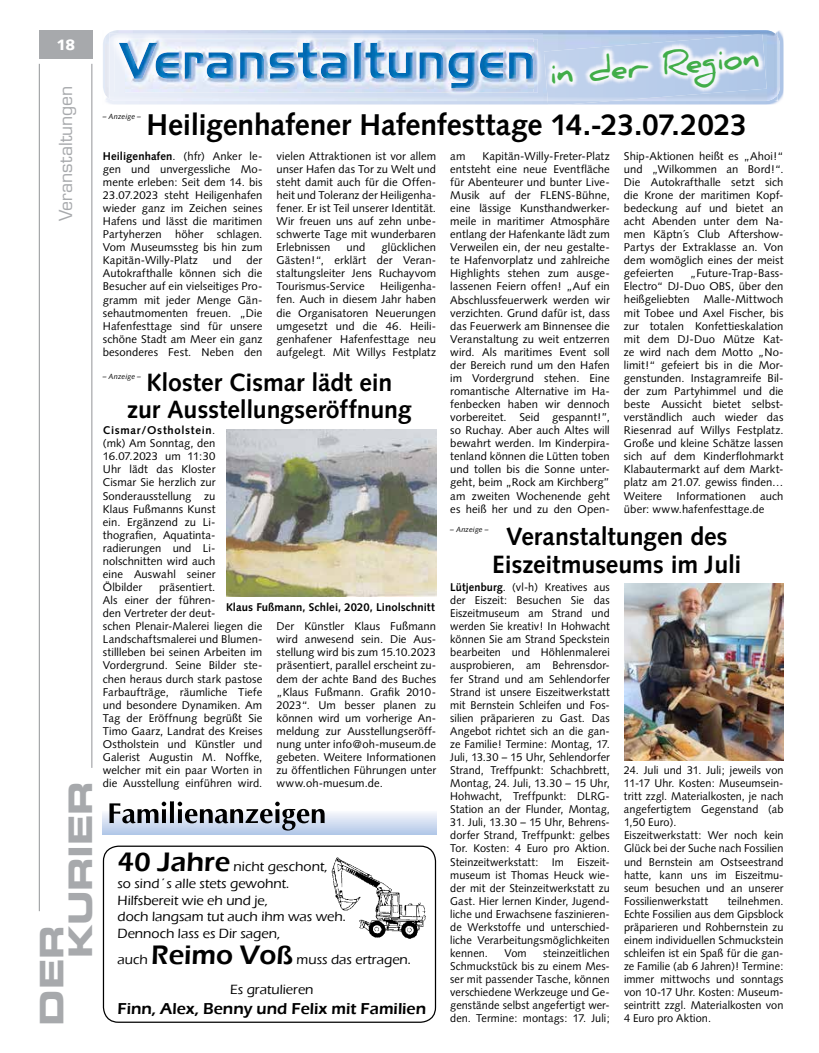
<style>
.page{position:relative;width:819px;height:1053px;background:#fff}
.page>*{position:absolute;margin:0;border:0;box-sizing:border-box;transform-origin:0 0}
.t1{font:32.5px/28.9px "Eurostile LT Std Bold Ex 2";letter-spacing:-.01em;color:#a7a9ac}
.t2{font:700 31.25px "Daniel";color:#41ad49}
.t3{font:700 30px "Syntax LT Std";letter-spacing:-.005em;color:#000}
.t4{font:700 25px/27.5px "Syntax LT Std";letter-spacing:-.005em;color:#000;text-align:center}
.t5{font:17.5px "Eurostile LT Std";letter-spacing:-.005em;color:#a7a9ac}
.t6{font:600 16.25px "Eras ITC";color:#000}
.t7{font:900 15px "Syntax LT Std";color:#fff}
.t8{font:500 13.75px/16.5px "Eras ITC";color:#000}
.t9{font:11.25px/13px "Syntax";letter-spacing:.005em;color:#000;text-align:justify}
.t10{font:700 11.25px "Syntax LT Std";letter-spacing:.005em;color:#000}
.t11{font:italic 7.5px "Syntax LT Std";letter-spacing:.01em;color:#000}
.s1{font-weight:700}
.s2{font-weight:600;font-size:27.5px}
</style>
<div class="page">
<hr style="left:39px;top:64px;width:1px;height:847px;background:#939598">
<hr style="left:92px;top:64px;width:1px;height:703px;background:#939598">
<div style="left:39px;top:30px;width:53px;height:29px;background:#a7a9ac"></div>
<div style="left:103px;top:845px;width:333px;height:177px;border:1px solid #000;border-radius:15px"></div>
<img style="left:331px;top:857px;width:95px;height:82px">
<svg style="left:103px;top:811px;width:333px;height:23px;background:#cddaef"></svg>
<svg style="left:109px;top:801px;width:215px;height:29px"></svg>
<img style="left:106px;top:30px;width:677px;height:75px">
<img style="left:778px;top:39px;width:2px;height:54px">
<img style="left:103px;top:40px;width:1px;height:51px">
<img style="left:104px;top:37px;width:1px;height:56px">
<img style="left:105px;top:30px;width:672px;height:71px">
<img style="left:109px;top:33px;width:434px;height:65px">
<img style="left:125px;top:39px;width:412px;height:54px">
<img style="left:125px;top:39px;width:408px;height:53px">
<img style="left:125px;top:43px;width:408px;height:45px">
<img style="left:547px;top:102px;width:63px;height:3px">
<img style="left:547px;top:101px;width:64px;height:1px">
<img style="left:544px;top:34px;width:222px;height:67px">
<img style="left:226px;top:429px;width:210px;height:167px">
<img style="left:624px;top:583px;width:159px;height:177px">
<p class="t7" style="left:56px;top:36px;width:20px">18</p>
<p class="t5" style="left:55px;top:221px;width:137px;rotate:-90deg">Veranstaltungen</p>
<p class="t1" style="left:37px;top:958px;width:179px;text-indent:-67px;rotate:-90deg">DER<br>KURIER</p>
<p class="t2" style="left:548px;top:56px;width:212px;rotate:-5deg">in der Region</p>
<p class="t3" style="left:146px;top:108px;width:602px">Heiligenhafener Hafenfesttage 14.-23.07.2023</p>
<p class="t9" style="left:450px;top:149px;width:17px">am</p>
<p class="t11" style="left:103px;top:111px;width:40px">– Anzeige –</p>
<p class="t9" style="left:450px;top:149px;width:161px;text-indent:32px">Kapitän-Willy-Freter-Platz entsteht eine neue Eventfläche für Abenteurer und bunter Live-Musik auf der FLENS-Bühne, eine lässige Kunsthandwerker&shy;meile in maritimer Atmosphäre entlang der Hafenkante lädt zum Verweilen ein, der neu gestalte&shy;te Hafenvorplatz und zahlreiche Highlights stehen zum ausge&shy;lassenen Feiern offen! „Auf ein Abschlussfeuerwerk werden wir verzichten. Grund dafür ist, dass das Feuerwerk am Binnensee die Veranstaltung zu weit entzerren wird. Als maritimes Event soll der Bereich rund um den Hafen im Vordergrund stehen. Eine romantische Alternative im Ha&shy;fenbecken haben wir dennoch vorbereitet. Seid gespannt!”, so Ruchay. Aber auch Altes will bewahrt werden. Im Kinderpira&shy;tenland können die Lütten toben und tollen bis die Sonne unter&shy;geht, beim „Rock am Kirchberg” am zweiten Wochenende geht es heiß her und zu den Open-</p>
<p class="t9" style="left:624px;top:149px;width:161px">Ship-Aktionen heißt es „Ahoi!“ und „Wilkommen an Bord!“.<br>Die Autokrafthalle setzt sich die Krone der maritimen Kopf&shy;bedeckung auf und bietet an acht Abenden unter dem Na&shy;men Käptn´s Club Aftershow-Partys der Extraklasse an. Von dem womöglich eines der meist gefeierten</p>
<p class="t9" style="left:103px;top:149px;width:161px"><span class="s1">Heiligenhafen</span>. (hfr) Anker le&shy;gen und unvergessliche Mo&shy;mente erleben: Seit dem 14. bis 23.07.2023 steht Heiligenhafen wieder ganz im Zeichen seines Hafens und lässt die maritimen Partyherzen höher schlagen.<br>Vom Museumssteg bis hin zum Kapitän-Willy-Platz</p>
<p class="t9" style="left:276px;top:149px;width:161px">vielen Attraktionen ist vor allem unser Hafen das Tor zu Welt und steht damit auch für die Offen&shy;heit und Toleranz der Heiligenha&shy;fener. Er ist Teil unserer Identität.<br>Wir freuen uns auf zehn unbe&shy;schwerte Tage mit wunderbaren Erlebnissen</p>
<p class="t9" style="left:276px;top:241px;width:161px;text-indent:105px">glücklichen Gästen!“, erklärt der Veran&shy;staltungsleiter Jens Ruchayvom Tourismus-Service</p>
<p class="t9" style="left:346px;top:241px;width:20px">und</p>
<p class="t9" style="left:103px;top:254px;width:161px;text-indent:144px">der Autokrafthalle können sich die Besucher auf ein vielseitiges Pro&shy;gramm mit jeder Menge Gän&shy;sehautmomenten freuen. „Die Hafenfesttage sind für unsere schöne Stadt am Meer ein ganz besonderes Fest. Neben den</p>
<p class="t9" style="left:213px;top:254px;width:20px">und</p>
<p class="t9" style="left:624px;top:267px;width:161px;text-indent:66px">„Future-Trap-Bass-Electro“ DJ-Duo OBS, über den heißgeliebten Malle-Mittwoch mit Tobee und Axel Fischer, bis zur totalen Konfettieskalation mit dem DJ-Duo Mütze Kat&shy;ze wird nach dem Motto „No&shy;limit!“ gefeiert bis in die Mor&shy;genstunden. Instagramreife Bil&shy;der zum Partyhimmel und die beste Aussicht bietet selbst&shy;verständlich auch wieder das Riesenrad auf Willys Festplatz.<br>Große und kleine Schätze lassen sich auf dem Kinderflohmarkt Klabautermarkt auf dem Markt&shy;platz am 21.07. gewiss finden… Weitere</p>
<p class="t9" style="left:276px;top:280px;width:161px;text-indent:103px">Heiligenha&shy;fen. Auch in diesem Jahr haben die Organisatoren Neuerungen umgesetzt und die 46. Heili&shy;genhafener Hafenfesttage neu aufgelegt. Mit Willys Festplatz</p>
<p class="t4" style="left:127px;top:368px;width:286px">Kloster Cismar lädt ein zur Ausstellungseröffnung</p>
<p class="t9" style="left:103px;top:424px;width:114px"><span class="s1">Cismar/Ostholstein</span>. (mk) Am Sonntag, den 16.07.2023 um 11:30<br>Uhr lädt das Kloster Cismar Sie herzlich zur Sonderausstellung zu Klaus Fußmanns Kunst ein. Ergänzend zu Li&shy;thografien, Aquatinta&shy;radierungen und Li&shy;nolschnitten wird auch eine Auswahl seiner Ölbilder</p>
<p class="t11" style="left:103px;top:372px;width:40px">– Anzeige –</p>
<p class="t9" style="left:676px;top:489px;width:71px">Informationen</p>
<p class="t9" style="left:624px;top:489px;width:161px;text-indent:136px">auch über: www.hafenfesttage.de</p>
<p class="t4" style="left:492px;top:523px;width:251px">Veranstaltungen des<br>Eiszeitmuseums im Juli</p>
<p class="t9" style="left:450px;top:580px;width:161px"><span class="s1">Lütjenburg</span>. (vl-h) Kreatives aus der Eiszeit: Besuchen Sie das Eiszeitmuseum am Strand und werden Sie kreativ! In Hohwacht können Sie am Strand Speckstein bearbeiten und Höhlenmalerei ausprobieren, am Behrensdor&shy;fer Strand und am Sehlendorfer Strand ist unsere Eiszeitwerkstatt mit Bernstein Schleifen und Fos&shy;silien präparieren zu Gast. Das Angebot richtet sich an die gan&shy;ze Familie! Termine: Montag, 17.<br>Juli, 13.30 – 15 Uhr, Sehlendorfer Strand, Treffpunkt: Schachbrett, Montag, 24. Juli, 13.30 – 15 Uhr, Hohwacht, Treffpunkt: DLRG-Station an der Flunder, Montag,</p>
<p class="t9" style="left:450px;top:815px;width:161px">31. Juli, 13.30 – 15 Uhr, Behrens&shy;dorfer Strand, Treffpunkt: gelbes Tor. Kosten: 4 Euro pro Aktion.<br>Steinzeitwerkstatt: Im Eiszeit&shy;museum ist Thomas Heuck wie&shy;der mit der Steinzeitwerkstatt zu Gast. Hier lernen Kinder, Jugend&shy;liche und Erwachsene faszinieren&shy;de Werkstoffe und unterschied&shy;liche Verarbeitungsmöglichkeiten kennen.</p>
<p class="t11" style="left:450px;top:525px;width:40px">– Anzeige –</p>
<p class="t9" style="left:103px;top:580px;width:161px;text-align:left;text-indent:56px">präsentiert.<br>Als einer der führen-<br>den Vertreter der deut-<br>schen Plenair-Malerei liegen die<br>Landschaftsmalerei und Blumen&shy;stillleben bei seinen Arbeiten im<br>Vordergrund. Seine Bilder ste&shy;chen heraus durch stark pastose<br>Farbaufträge, räumliche Tiefe und besondere Dynamiken. Am<br>Tag der Eröffnung begrüßt Sie<br>Timo Gaarz, Landrat des Kreises<br>Ostholstein und Künstler und<br>Galerist Augustin M. Noffke, welcher mit ein paar Worten in die Ausstellung einführen wird.</p>
<p class="t10" style="left:226px;top:600px;width:210px">Klaus Fußmann, Schlei, 2020, Linolschnitt</p>
<p class="t9" style="left:276px;top:620px;width:161px">Der Künstler Klaus Fußmann wird anwesend sein. Die Aus&shy;stellung wird bis zum 15.10.2023 präsentiert, parallel erscheint zu&shy;dem der achte Band des Buches „Klaus Fußmann. Grafik 2010- 2023“. Um besser planen zu können wird um vorherige An&shy;meldung zur Ausstellungseröff&shy;nung unter info@oh-museum.de gebeten. Weitere Informationen zu öffentlichen Führungen unter www.oh-muesum.de.</p>
<p class="t9" style="left:624px;top:763px;width:161px;text-align:left">24. Juli und 31. Juli; jeweils von<br>11-17 Uhr. Kosten: Museumsein&shy;tritt zzgl. Materialkosten, je nach angefertigtem Gegenstand (ab<br>1,50 Euro).<br>Eiszeitwerkstatt: Wer noch kein<br>Glück bei der Suche nach Fossilien und Bernstein am Ostseestrand hatte, kann uns im Eiszeitmu&shy;seum besuchen und an unserer<br>Fossilienwerkstatt</p>
<p class="t8" style="left:117px;top:858px;width:230px"><span class="s2">40 Jahre</span> nicht geschont,<br>so sind´s alle stets gewohnt.<br>Hilfsbereit wie eh und je,<br>doch langsam tut auch ihm was weh.<br>Dennoch lass es Dir sagen,</p>
<p class="t8" style="left:117px;top:951px;width:295px">auch <span class="s2">Reimo Voß</span> muss das ertragen.</p>
<p class="t8" style="left:230px;top:981px;width:85px">Es gratulieren</p>
<p class="t6" style="left:117px;top:999px;width:310px">Finn, Alex, Benny und Felix mit Familien</p>
<p class="t9" style="left:624px;top:894px;width:161px;text-indent:104px">teilnehmen.<br>Echte Fossilien aus dem Gipsblock präparieren und Rohbernstein zu einem individuellen Schmuckstein schleifen ist ein Spaß für die gan&shy;ze Familie (ab 6 Jahren)! Termine: immer mittwochs und sonntags von 10-17 Uhr. Kosten: Museum&shy;seintritt zzgl. Materialkosten von 4 Euro pro Aktion.</p>
<p class="t9" style="left:450px;top:946px;width:161px;text-indent:93px">steinzeitlichen Schmuckstück bis zu einem Mes&shy;ser mit passender Tasche, können verschiedene Werkzeuge und Ge&shy;genstände selbst angefertigt wer&shy;den. Termine: montags: 17. Juli;</p>
<p class="t9" style="left:504px;top:946px;width:24px">Vom</p>
</div>
